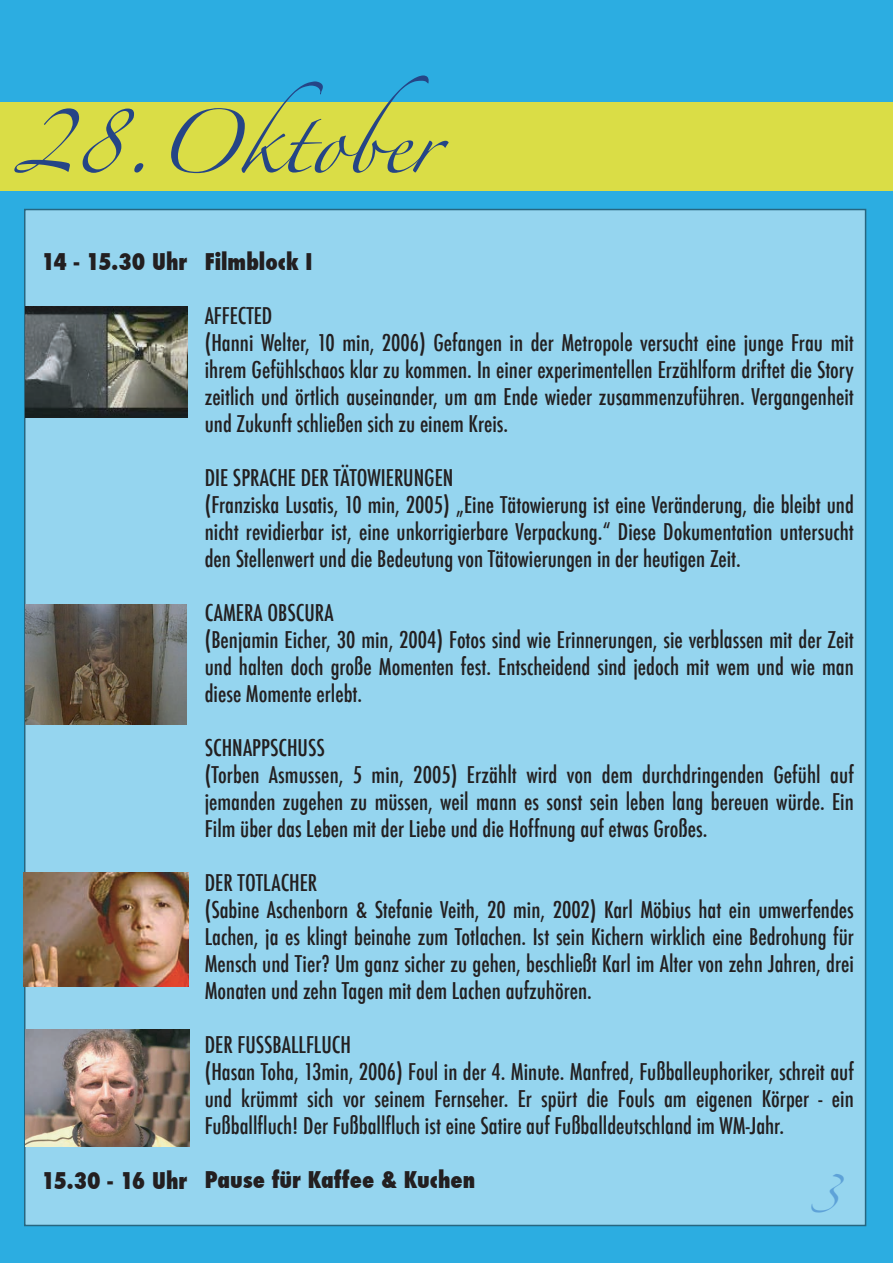
<style>
.page{position:relative;width:893px;height:1263px;background:#2cade1}
.page>*{position:absolute;margin:0;border:0;box-sizing:border-box;transform-origin:0 0}
.t1{font:57px "Zapfino";color:#254586}
.t2{font:33px "Zapfino";color:#5ea2d8}
.t3{font:500 condensed 22.5px/27px "Futura";color:#231f20}
.t4{font:800 condensed 22.5px "Futura";color:#231f20}
</style>
<div class="page">
<div style="left:0;top:102px;width:893px;height:89px;background:#dadd46"></div>
<div style="left:24px;top:209px;width:842px;height:1017px;background:#95d5ef"></div>
<img style="left:26px;top:306px;width:162px;height:111px">
<img style="left:24px;top:873px;width:165px;height:113px">
<img style="left:26px;top:605px;width:161px;height:120px">
<img style="left:26px;top:1029px;width:164px;height:117px">
<h1 class="t1" style="left:14px;top:119px;width:425px">28.Oktober</h1>
<p class="t4" style="left:205px;top:246px;width:109px">Filmblock I</p>
<p class="t3" style="left:205px;top:302px;width:651px">AFFECTED<br>(Hanni Welter, 10 min, 2006) Gefangen in der Metropole versucht eine junge Frau mit ihrem Gefühlschaos klar zu kommen. In einer experimentellen Erzählform driftet die Story zeitlich und örtlich auseinander, um am Ende wieder zusammenzuführen. Vergangenheit und Zukunft schließen sich zu einem Kreis.</p>
<p class="t3" style="left:205px;top:464px;width:651px">DIE SPRACHE DER TÄTOWIERUNGEN<br>(Franziska Lusatis, 10 min, 2005) „Eine Tätowierung ist eine Veränderung, die bleibt und nicht revidierbar ist, eine unkorrigierbare Verpackung.“ Diese Dokumentation untersucht den Stellenwert und die Bedeutung von Tätowierungen in der heutigen Zeit.</p>
<p class="t3" style="left:205px;top:599px;width:651px">CAMERA OBSCURA<br>(Benjamin Eicher, 30 min, 2004) Fotos sind wie Erinnerungen, sie verblassen mit der Zeit und halten doch große Momenten fest. Entscheidend sind jedoch mit wem und wie man diese Momente erlebt.</p>
<p class="t3" style="left:205px;top:734px;width:651px">SCHNAPPSCHUSS<br>(Torben Asmussen, 5 min, 2005) Erzählt wird von dem durchdringenden Gefühl auf jemanden zugehen zu müssen, weil mann es sonst sein leben lang bereuen würde. Ein Film über das Leben mit der Liebe und die Hoffnung auf etwas Großes.</p>
<p class="t3" style="left:205px;top:869px;width:651px">DER TOTLACHER<br>(Sabine Aschenborn &amp; Stefanie Veith, 20 min, 2002) Karl Möbius hat ein umwerfendes Lachen, ja es klingt beinahe zum Totlachen. Ist sein Kichern wirklich eine Bedrohung für Mensch und Tier? Um ganz sicher zu gehen, beschließt Karl im Alter von zehn Jahren, drei Monaten und zehn Tagen mit dem Lachen aufzuhören.</p>
<p class="t3" style="left:205px;top:1031px;width:651px">DER FUSSBALLFLUCH<br>(Hasan Toha, 13min, 2006) Foul in der 4. Minute. Manfred, Fußballeuphoriker, schreit auf und krümmt sich vor seinem Fernseher. Er spürt die Fouls am eigenen Körper - ein Fußballfluch! Der Fußballfluch ist eine Satire auf Fußballdeutschland im WM-Jahr.</p>
<p class="t4" style="left:205px;top:1164px;width:272px">Pause für Kaffee &amp; Kuchen</p>
<p class="t4" style="left:41px;top:247px;width:148px">14 - 15.30 Uhr</p>
<p class="t4" style="left:41px;top:1165px;width:148px">15.30 - 16 Uhr</p>
<h2 class="t2" style="left:810px;top:1179px;width:30px">3</h2>
</div>
